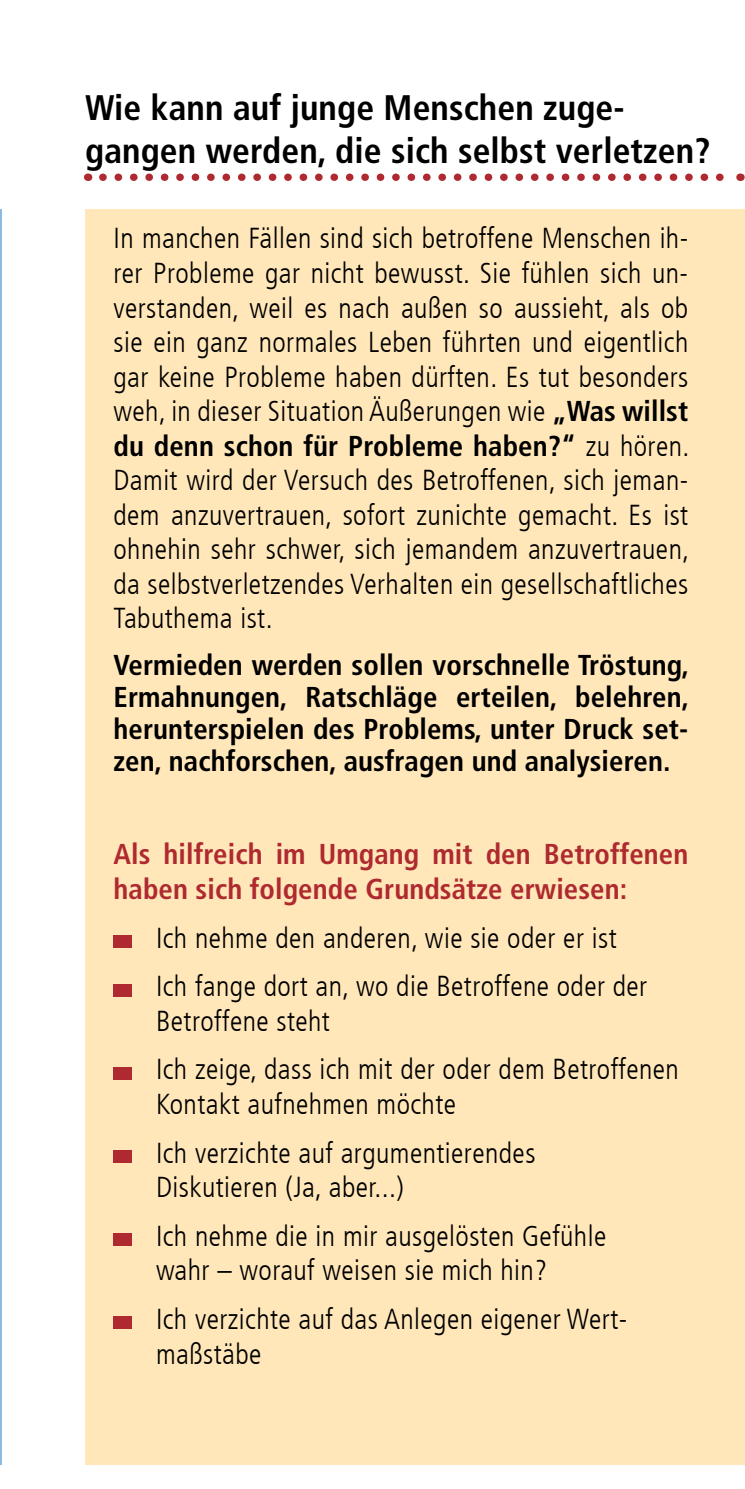
<style>
.page{position:relative;width:745px;height:1489px;background:#fff}
.page>*{position:absolute;margin:0;border:0;box-sizing:border-box;transform-origin:0 0}
.t1{font:700 condensed 35.5px/42.5px "Frutiger LT Com";letter-spacing:.005em;color:#000}
.t2{font:300 condensed 28.75px/34.5px "Frutiger LT Com";letter-spacing:.015em;color:#000}
.t3{font:700 condensed 28.75px/32.2px "Frutiger LT Com";letter-spacing:.005em;color:#000;text-align:justify}
.t4{font:700 condensed 28.75px/34.5px "Frutiger LT Com";letter-spacing:.005em;color:#af2a30}
.s1{font-weight:700}
</style>
<div class="page">
<div style="left:85px;top:210px;width:659px;height:1254px;background:#ffe7b9"></div>
<hr style="left:0;top:210px;width:2px;height:1254px;background:#8cbae3">
<svg style="left:103px;top:173px;width:621px;height:8px"></svg>
<div style="left:113px;top:935px;width:19px;height:12px;background:#af2a30"></div>
<div style="left:113px;top:983px;width:19px;height:13px;background:#af2a30"></div>
<div style="left:113px;top:1066px;width:19px;height:13px;background:#af2a30"></div>
<div style="left:113px;top:1150px;width:19px;height:12px;background:#af2a30"></div>
<div style="left:113px;top:1233px;width:19px;height:12px;background:#af2a30"></div>
<div style="left:113px;top:1316px;width:19px;height:12px;background:#af2a30"></div>
<p class="t1" style="left:85px;top:87px;width:626px">Wie kann auf junge Menschen zuge&shy;gangen werden, die sich selbst verletzen?</p>
<p class="t2" style="left:113px;top:221px;width:577px;text-align:justify">In manchen Fällen sind sich betroffene Menschen ih&shy;rer Probleme gar nicht bewusst. Sie fühlen sich un&shy;verstanden, weil es nach außen so aussieht, als ob sie ein ganz normales Leben führten und eigentlich gar keine Probleme haben dürften. Es tut besonders weh, in dieser Situation Äußerungen wie <span class="s1">„Was willst du denn schon für Probleme haben?“</span> zu hören.<br>Damit wird der Versuch des Betroffenen, sich jeman&shy;dem anzuvertrauen, sofort zunichte gemacht. Es ist ohnehin sehr schwer, sich jemandem anzuvertrauen, da selbstverletzendes Verhalten ein gesellschaftliches Tabuthema ist.</p>
<p class="t3" style="left:113px;top:648px;width:577px">Vermieden werden sollen vorschnelle Tröstung, Ermahnungen, Ratschläge erteilen, belehren, herunterspielen des Problems, unter Druck set&shy;zen, nachforschen, ausfragen und analysieren.</p>
<p class="t4" style="left:113px;top:837px;width:576px">Als hilfreich im Umgang mit den Betroffenen haben sich folgende Grundsätze erwiesen:</p>
<p class="t2" style="left:156px;top:913px;width:492px;line-height:48.8px">Ich nehme den anderen, wie sie oder er ist<br>Ich fange dort an, wo die Betroffene oder der</p>
<p class="t2" style="left:156px;top:996px;width:524px;line-height:48.8px">Betroffene steht<br>Ich zeige, dass ich mit der oder dem Betroffenen</p>
<p class="t2" style="left:156px;top:1079px;width:380px;line-height:48.8px">Kontakt aufnehmen möchte<br>Ich verzichte auf argumentierendes</p>
<p class="t2" style="left:156px;top:1163px;width:451px;line-height:48.8px">Diskutieren (Ja, aber...)<br>Ich nehme die in mir ausgelösten Gefühle</p>
<p class="t2" style="left:156px;top:1246px;width:472px;line-height:48.8px">wahr – worauf weisen sie mich hin?<br>Ich verzichte auf das Anlegen eigener Wert-</p>
<p class="t2" style="left:156px;top:1336px;width:107px">maßstäbe</p>
</div>
